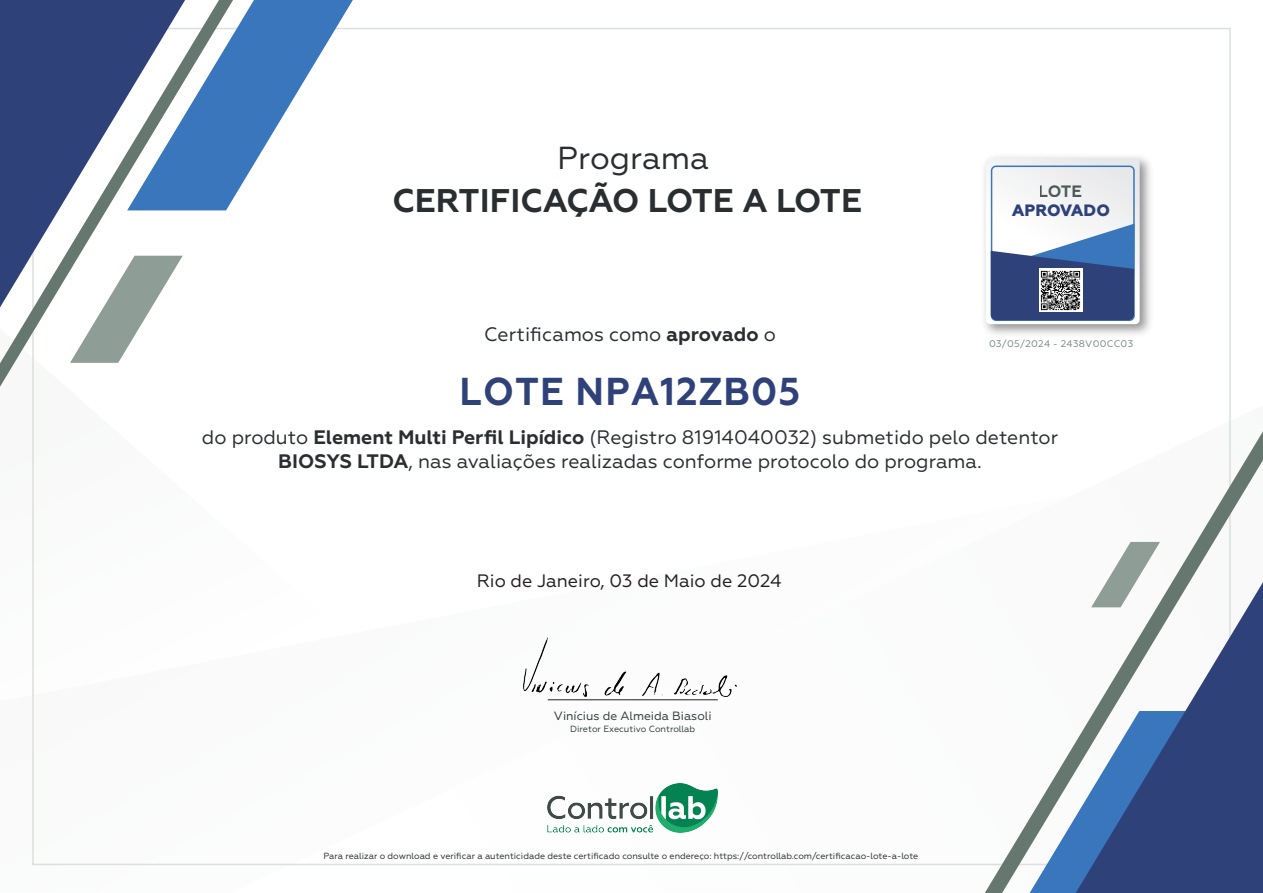
<style>
.page{position:relative;width:1263px;height:893px;background:#fff}
.page>*{position:absolute;margin:0;border:0;box-sizing:border-box;transform-origin:0 0}
.t1{font:700 38.85px "Geometria";letter-spacing:.03em;color:#2e4179;scale:.96 1}
.t2{font:700 32.85px "Geometria";color:#2a2e31}
.t3{font:31.8px "Geometria";color:#2a2e30}
.t4{font:19.5px/23.4px "Geometria";color:#2a2e31;text-align:center}
.t5{font:18px "Geometria";color:#231f20}
.t6{font:800 16.5px "Geometria";color:#2e4179}
.t7{font:700 16.5px "Geometria";color:#42504a}
.t8{font:12px "Geometria";color:#303c39}
.t9{font:9.6px "Geometria";letter-spacing:.03em;color:#75887e}
.t10{font:9px "Geometria";color:#303c39}
.t11{font:8.85px "Geometria";color:#2a2f31}
.s1{font-weight:700}
</style>
<div class="page">
<svg style="left:985px;top:431px;width:278px;height:462px"></svg>
<svg style="left:1091px;top:542px;width:69px;height:40px"></svg>
<svg style="left:1076px;top:582px;width:187px;height:311px"></svg>
<svg style="left:0;top:0;width:227px;height:387px"></svg>
<svg style="left:70px;top:256px;width:113px;height:107px"></svg>
<svg style="left:127px;top:0;width:226px;height:210px"></svg>
<img style="left:984px;top:156px;width:167px;height:179px">
<svg style="left:986px;top:158px;width:154px;height:166px"></svg>
<img style="left:524px;top:637px;width:212px;height:59px">
<img style="left:548px;top:783px;width:170px;height:49px">
<hr style="left:548px;top:699px;width:170px;height:1px;background:#231f20">
<div style="left:1039px;top:268px;width:44px;height:44px;background:#fff"></div>
<img style="left:1040px;top:270px;width:41px;height:41px">
<h3 class="t3" style="left:557px;top:139px;width:153px">Programa</h3>
<h2 class="t2" style="left:392px;top:181px;width:471px">CERTIFICAÇÃO LOTE A LOTE</h2>
<p class="t4" style="left:484px;top:323px;width:293px">Certificamos como <span class="s1">aprovado</span> o</p>
<h1 class="t1" style="left:459px;top:369px;width:357px">LOTE NPA12ZB05</h1>
<p class="t7" style="left:1039px;top:181px;width:45px">LOTE</p>
<p class="t6" style="left:1012px;top:200px;width:100px">APROVADO</p>
<p class="t9" style="left:989px;top:338px;width:146px">03/05/2024 - 2438V00CC03</p>
<p class="t4" style="left:202px;top:426px;width:857px">do produto <span class="s1">Element Multi Perfil Lipídico</span> (Registro 81914040032) submetido pelo detentor<br><span class="s1">BIOSYS LTDA</span>, nas avaliações realizadas conforme protocolo do programa.</p>
<p class="t5" style="left:477px;top:571px;width:306px">Rio de Janeiro, 03 de Maio de 2024</p>
<p class="t8" style="left:554px;top:709px;width:159px">Vinícius de Almeida Biasoli</p>
<p class="t10" style="left:570px;top:724px;width:127px">Diretor Executivo Controllab</p>
<p class="t11" style="left:323px;top:850px;width:596px">Para realizar o download e verificar a autenticidade deste certificado consulte o endereço: https://controllab.com/certificacao-lote-a-lote</p>
</div>
